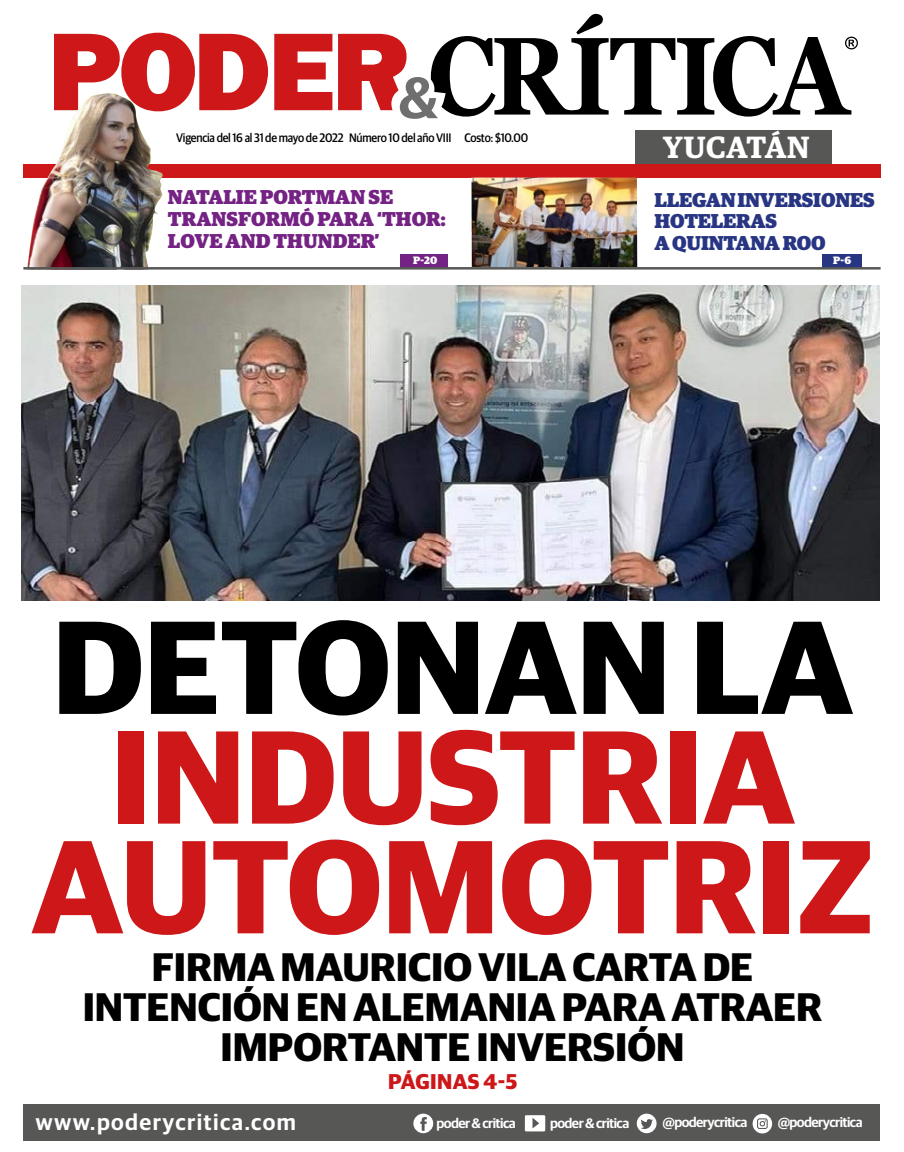
<style>
.page{position:relative;width:904px;height:1152px;background:#fff}
.page>*{position:absolute;margin:0;border:0;box-sizing:border-box;transform-origin:0 0}
.t1{font:700 132.88px/109.6px "Guardian Sans";color:#cd1719;text-align:center}
.t2{font:700 132.88px "Guardian Sans";color:#000}
.t3{font:700 40px/40px "Guardian Sans";color:#000;text-align:center}
.t4{font:600 30.75px "Guardian Egyp";letter-spacing:.015em;color:#fff}
.t5{font:600 22.5px "Guardian Sans";letter-spacing:.06em;color:#fff}
.t6{font:700 21.5px "Guardian Sans";letter-spacing:.02em;color:#cd1719}
.t7{font:900 20.12px/21.6px "Guardian Egyp";color:#742283}
.t8{font:900 20.12px/21.6px "Guardian Egyp";letter-spacing:-.01em;color:#283583}
.t9{font:600 13.75px "Guardian Sans";letter-spacing:-.04em;color:#fff}
.t10{font:500 12.38px "Guardian Sans";letter-spacing:-.02em;color:#000;scale:.91 1}
.t11{font:900 10.75px "Guardian Egyp";color:#fff}
</style>
<div class="page">
<svg style="left:438px;top:14px;width:413px;height:103px"></svg>
<svg style="left:54px;top:33px;width:384px;height:86px"></svg>
<svg style="left:845px;top:37px;width:13px;height:12px"></svg>
<div style="left:23px;top:164px;width:857px;height:14px;background:#cd1719"></div>
<div style="left:635px;top:130px;width:197px;height:34px;background:#575756"></div>
<div style="left:23px;top:1104px;width:856px;height:36px;background:#575756"></div>
<svg style="left:525px;top:1115px;width:20px;height:16px"></svg>
<svg style="left:752px;top:1113px;width:20px;height:20px"></svg>
<svg style="left:636px;top:1113px;width:20px;height:20px"></svg>
<svg style="left:413px;top:1113px;width:20px;height:20px"></svg>
<div style="left:401px;top:254px;width:47px;height:14px;background:#742283"></div>
<div style="left:822px;top:254px;width:40px;height:14px;background:#283583"></div>
<img style="left:471px;top:178px;width:166px;height:89px">
<img style="left:27px;top:93px;width:137px;height:177px">
<img style="left:21px;top:285px;width:858px;height:315px">
<hr style="left:23px;top:267px;width:857px;height:2px;background:#575756">
<p class="t10" style="left:176px;top:129px;width:304px">Vigencia del 16 al 31 de mayo de 2022 Número 10 del año VIII</p>
<p class="t10" style="left:464px;top:129px;width:72px">Costo: $10.00</p>
<p class="t7" style="left:168px;top:184px;width:279px">NATALIE PORTMAN SE<br>TRANSFORMÓ PARA ‘THOR:<br>LOVE AND THUNDER’</p>
<p class="t4" style="left:662px;top:124px;width:148px">YUCATÁN</p>
<p class="t8" style="left:654px;top:186px;width:222px">LLEGAN INVERSIONES<br>HOTELERAS<br>A QUINTANA ROO</p>
<p class="t11" style="left:413px;top:252px;width:26px">P-20</p>
<p class="t11" style="left:833px;top:252px;width:20px">P-6</p>
<h1 class="t2" style="left:52px;top:568px;width:802px">DETONAN LA</h1>
<h1 class="t1" style="left:32px;top:711px;width:843px">INDUSTRIA<br>AUTOMOTRIZ</h1>
<p class="t3" style="left:83px;top:944px;width:741px">FIRMA MAURICIO VILA CARTA DE<br>INTENCIÓN EN ALEMANIA PARA ATRAER<br>IMPORTANTE INVERSIÓN</p>
<p class="t5" style="left:35px;top:1106px;width:262px">www.poderycritica.com</p>
<p class="t6" style="left:388px;top:1065px;width:131px">PÁGINAS 4-5</p>
<p class="t9" style="left:436px;top:1113px;width:81px">poder &amp; critica</p>
<p class="t9" style="left:550px;top:1113px;width:81px">poder &amp; critica</p>
<p class="t9" style="left:662px;top:1112px;width:86px">@poderycritica</p>
<p class="t9" style="left:777px;top:1112px;width:86px">@poderycritica</p>
</div>
